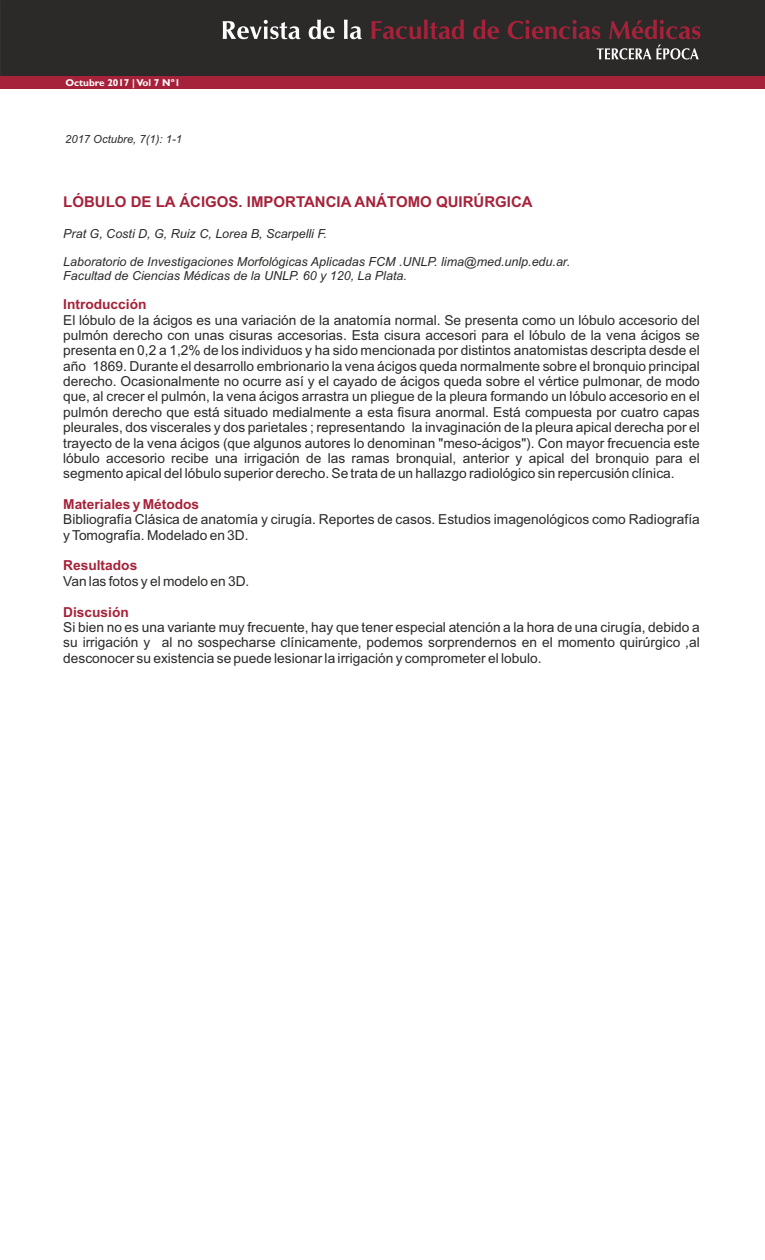
<style>
.page{position:relative;width:765px;height:1260px;background:#fff}
.page>*{position:absolute;margin:0;border:0;box-sizing:border-box;transform-origin:0 0}
.t1{font:700 15px "Arial";color:#a6223a}
.t2{font:13.75px/15.4px "Arial";color:#2b2a29;text-align:justify}
.t3{font:700 13.75px "Arial";color:#a6223a}
.t4{font:italic 12.5px/14px "Arial";color:#2b2a29}
.t5{font:italic 11.25px "Arial";color:#2b2a29}
.t6{font:700 10px "Gill Sans";color:#fefefe}
</style>
<div class="page">
<div style="left:0;top:0;width:765px;height:84px;background:#2b2a29"></div>
<svg style="left:223px;top:20px;width:77px;height:19px"></svg>
<svg style="left:309px;top:20px;width:53px;height:19px"></svg>
<svg style="left:371px;top:20px;width:329px;height:19px"></svg>
<svg style="left:597px;top:45px;width:102px;height:15px"></svg>
<div style="left:0;top:76px;width:765px;height:13px;background:#a6223a"></div>
<p class="t6" style="left:65px;top:79px;width:116px">Octubre 2017 | Vol 7 Nº1</p>
<p class="t5" style="left:65px;top:135px;width:118px">2017 Octubre, 7(1): 1-1</p>
<p class="t1" style="left:63px;top:196px;width:471px">LÓBULO DE LA ÁCIGOS. IMPORTANCIA ANÁTOMO QUIRÚRGICA</p>
<p class="t4" style="left:63px;top:228px;width:265px">Prat G, Costi D, G, Ruiz C, Lorea B, Scarpelli F.</p>
<p class="t4" style="left:63px;top:256px;width:508px">Laboratorio de Investigaciones Morfológicas Aplicadas FCM .UNLP. lima@med.unlp.edu.ar.<br>Facultad de Ciencias Médicas de la UNLP. 60 y 120, La Plata.</p>
<p class="t3" style="left:63px;top:299px;width:85px">Introducción</p>
<p class="t2" style="left:63px;top:313px;width:638px">El lóbulo de la ácigos es una variación de la anatomía normal. Se presenta como un lóbulo accesorio del pulmón derecho con unas cisuras accesorias. Esta cisura accesori para el lóbulo de la vena ácigos se presenta en 0,2 a 1,2% de los individuos y ha sido mencionada por distintos anatomistas descripta desde el año 1869. Durante el desarrollo embrionario la vena ácigos queda normalmente sobre el bronquio principal derecho. Ocasionalmente no ocurre así y el cayado de ácigos queda sobre el vértice pulmonar, de modo que, al crecer el pulmón, la vena ácigos arrastra un pliegue de la pleura formando un lóbulo accesorio en el pulmón derecho que está situado medialmente a esta fisura anormal. Está compuesta por cuatro capas pleurales, dos viscerales y dos parietales ; representando la invaginación de la pleura apical derecha por el trayecto de la vena ácigos (que algunos autores lo denominan "meso-ácigos"). Con mayor frecuencia este lóbulo accesorio recibe una irrigación de las ramas bronquial, anterior y apical del bronquio para el segmento apical del lóbulo superior derecho. Se trata de un hallazgo radiológico sin repercusión clínica.</p>
<p class="t3" style="left:63px;top:499px;width:138px">Materiales y Métodos</p>
<p class="t2" style="left:63px;top:513px;width:638px">Bibliografía Clásica de anatomía y cirugía. Reportes de casos. Estudios imagenológicos como Radiografía y Tomografía. Modelado en 3D.</p>
<p class="t3" style="left:63px;top:560px;width:76px">Resultados</p>
<p class="t2" style="left:63px;top:575px;width:188px">Van las fotos y el modelo en 3D.</p>
<p class="t3" style="left:63px;top:607px;width:67px">Discusión</p>
<p class="t2" style="left:63px;top:621px;width:638px">Si bien no es una variante muy frecuente, hay que tener especial atención a la hora de una cirugía, debido a su irrigación y al no sospecharse clínicamente, podemos sorprendernos en el momento quirúrgico ,al desconocer su existencia se puede lesionar la irrigación y comprometer el lobulo.</p>
</div>
